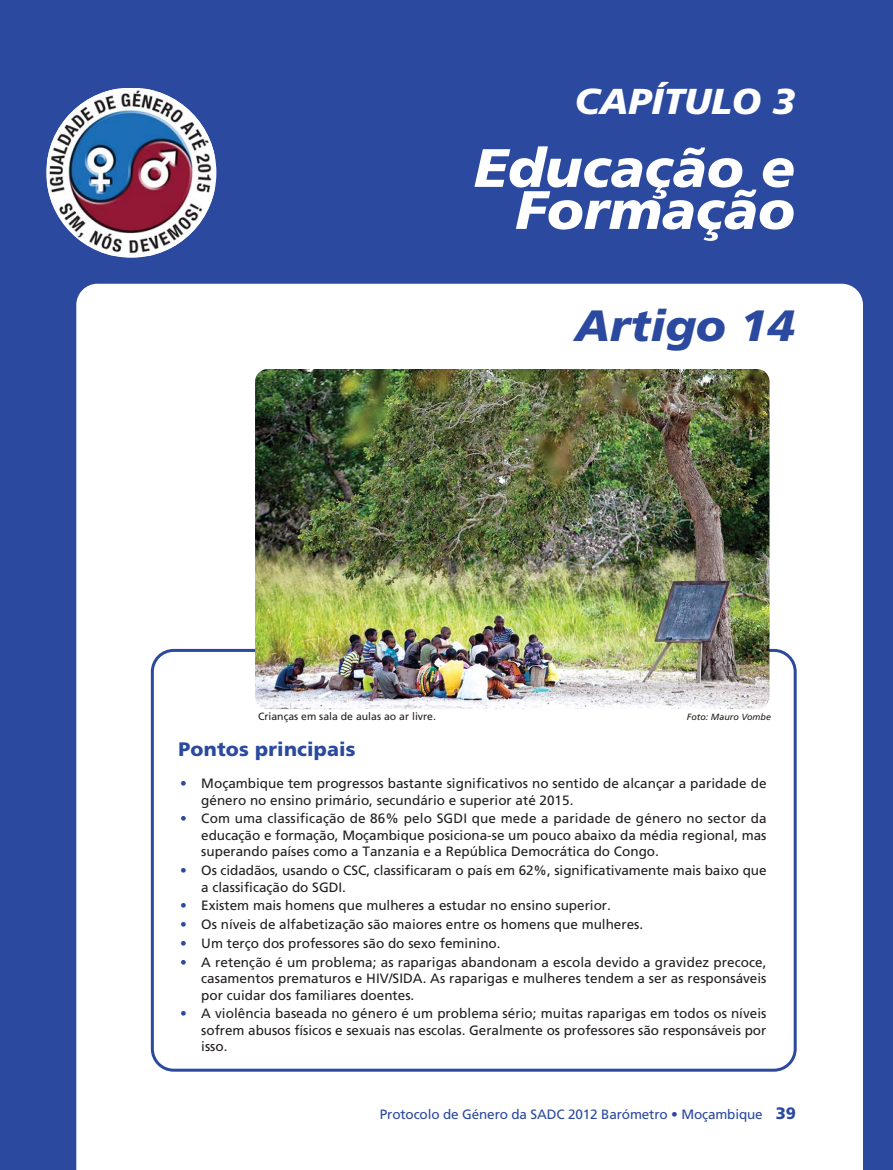
<style>
.page{position:relative;width:893px;height:1170px;background:#fff}
.page>*{position:absolute;margin:0;border:0;box-sizing:border-box;transform-origin:0 0}
.t1{font:italic 900 54px/42px "Frutiger LT Std";color:#fff;text-align:right;scale:1.04 1}
.t2{font:italic 900 43.8px "Frutiger LT Std";color:#2b499e;scale:1.04 1}
.t3{font:italic 900 36px "Frutiger LT Std";color:#fff;scale:1.04 1}
.t4{font:900 19.5px "Frutiger LT Std";letter-spacing:.01em;color:#2b499e}
.t5{font:13.5px/16.5px "Frutiger LT Std";color:#231f20;text-align:justify}
.t6{font:13.5px "Frutiger LT Std";letter-spacing:-.01em;color:#2b499e}
.t7{font:10.5px "Frutiger LT Std";color:#231f20}
.t8{font:italic 9px "Frutiger LT Std";color:#231f20}
.s1{font-weight:900;color:#2b499e}
.s2{font-weight:900;font-size:16.5px}
</style>
<div class="page">
<div style="left:0;top:0;width:893px;height:1169px;background:#2b499e"></div>
<div style="left:76px;top:284px;width:787px;height:885px;background:#fff"></div>
<div style="left:151px;top:649px;width:646px;height:422px;border:3px solid #2b499e;border-radius:21px"></div>
<img style="left:255px;top:369px;width:515px;height:340px;border-radius:13px">
<img style="left:48px;top:89px;width:167px;height:167px">
<h3 class="t3" style="left:574px;top:86px;width:214px">CAPÍTULO 3</h3>
<h1 class="t1" style="left:474px;top:149px;width:311px">Educação e<br>Formação</h1>
<h2 class="t2" style="left:575px;top:307px;width:213px">Artigo 14</h2>
<p class="t7" style="left:258px;top:711px;width:179px">Crianças em sala de aulas ao ar livre.</p>
<p class="t8" style="left:687px;top:713px;width:86px">Foto: Mauro Vombe</p>
<h3 class="t4" style="left:178px;top:740px;width:179px">Pontos principais</h3>
<p class="t5" style="left:201px;top:775px;width:567px;text-indent:-21px"><span class="s1">•</span> Moçambique tem progressos bastante significativos no sentido de alcançar a paridade de género no ensino primário, secundário e superior até 2015.</p>
<p class="t5" style="left:201px;top:810px;width:567px;text-indent:-21px"><span class="s1">•</span> Com uma classificação de 86% pelo SGDI que mede a paridade de género no sector da educação e formação, Moçambique posiciona-se um pouco abaixo da média regional, mas superando países como a Tanzania e a República Democrática do Congo.</p>
<p class="t5" style="left:201px;top:862px;width:567px;text-indent:-21px"><span class="s1">•</span> Os cidadãos, usando o CSC, classificaram o país em 62%, significativamente mais baixo que a classificação do SGDI.</p>
<p class="t5" style="left:180px;top:897px;width:432px"><span class="s1">•</span> Existem mais homens que mulheres a estudar no ensino superior.</p>
<p class="t5" style="left:180px;top:916px;width:465px"><span class="s1">•</span> Os níveis de alfabetização são maiores entre os homens que mulheres.</p>
<p class="t5" style="left:180px;top:935px;width:322px"><span class="s1">•</span> Um terço dos professores são do sexo feminino.</p>
<p class="t5" style="left:201px;top:954px;width:567px;text-indent:-21px"><span class="s1">•</span> A retenção é um problema; as raparigas abandonam a escola devido a gravidez precoce, casamentos prematuros e HIV/SIDA. As raparigas e mulheres tendem a ser as responsáveis por cuidar dos familiares doentes.</p>
<p class="t5" style="left:201px;top:1005px;width:567px;text-indent:-21px"><span class="s1">•</span> A violência baseada no género é um problema sério; muitas raparigas em todos os níveis sofrem abusos físicos e sexuais nas escolas. Geralmente os professores são responsáveis por isso.</p>
<p class="t6" style="left:380px;top:1108px;width:418px">Protocolo de Género da SADC 2012 Barómetro • Moçambique <span class="s2">39</span></p>
</div>
